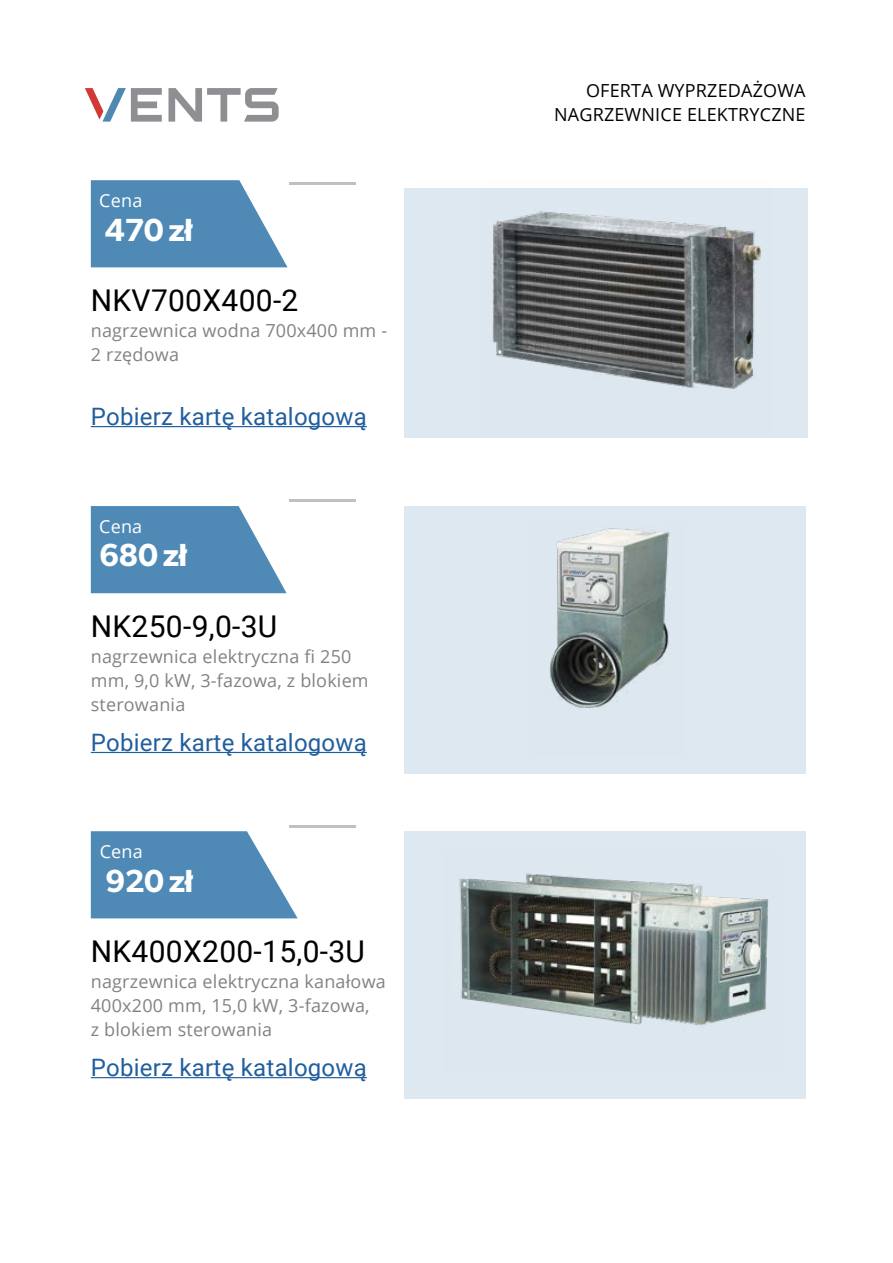
<style>
.page{position:relative;width:893px;height:1263px;background:#fff}
.page>*{position:absolute;margin:0;border:0;box-sizing:border-box;transform-origin:0 0}
.t1{font:600 31.95px "Gibson";letter-spacing:-.02em;color:#fff}
.t2{font:30px "Roboto";letter-spacing:.01em;color:#000}
.t3{font:24px "Roboto";letter-spacing:.01em;color:#215e9e}
.t4{font:18px/24px "Open Sans";letter-spacing:.01em;color:#808285}
.t5{font:18px/24px "Open Sans";letter-spacing:.01em;color:#000;text-align:right}
.t6{font:18px "Open Sans";letter-spacing:.01em;color:#fff}
</style>
<div class="page">
<svg style="left:85px;top:88px;width:77px;height:34px"></svg>
<svg style="left:168px;top:88px;width:111px;height:34px"></svg>
<svg style="left:91px;top:180px;width:197px;height:87px;background:#6598c0"></svg>
<div style="left:404px;top:188px;width:404px;height:250px;background:#dde8f1"></div>
<img style="left:492px;top:211px;width:269px;height:178px">
<hr style="left:91px;top:426px;width:276px;height:1px;background:#215e9e">
<svg style="left:91px;top:506px;width:196px;height:87px;background:#6397bf"></svg>
<div style="left:404px;top:506px;width:402px;height:267px;background:#dde8f1"></div>
<img style="left:550px;top:528px;width:120px;height:180px">
<hr style="left:91px;top:752px;width:276px;height:1px;background:#215e9e">
<svg style="left:91px;top:831px;width:207px;height:87px;background:#6598c0"></svg>
<div style="left:404px;top:831px;width:402px;height:267px;background:#dde8f1"></div>
<img style="left:459px;top:873px;width:310px;height:155px">
<hr style="left:91px;top:1077px;width:276px;height:1px;background:#215e9e">
<hr style="left:289px;top:182px;width:66px;height:3px;background:#000">
<hr style="left:289px;top:499px;width:66px;height:3px;background:#000">
<hr style="left:289px;top:825px;width:66px;height:3px;background:#000">
<p class="t6" style="left:99px;top:188px;width:45px">Cena</p>
<h1 class="t1" style="left:105px;top:210px;width:89px">470 zł</h1>
<h2 class="t2" style="left:91px;top:279px;width:209px">NKV700X400-2</h2>
<p class="t4" style="left:91px;top:318px;width:298px">nagrzewnica wodna 700x400 mm -<br>2 rzędowa</p>
<h3 class="t3" style="left:91px;top:399px;width:278px">Pobierz kartę katalogową</h3>
<p class="t6" style="left:99px;top:514px;width:45px">Cena</p>
<h1 class="t1" style="left:99px;top:536px;width:89px">680 zł</h1>
<h2 class="t2" style="left:91px;top:605px;width:188px">NK250-9,0-3U</h2>
<p class="t4" style="left:91px;top:644px;width:279px">nagrzewnica elektryczna fi 250 mm, 9,0 kW, 3-fazowa, z blokiem sterowania</p>
<h3 class="t3" style="left:91px;top:725px;width:278px">Pobierz kartę katalogową</h3>
<p class="t6" style="left:100px;top:839px;width:45px">Cena</p>
<h1 class="t1" style="left:105px;top:861px;width:89px">920 zł</h1>
<h2 class="t2" style="left:91px;top:930px;width:276px">NK400X200-15,0-3U</h2>
<p class="t4" style="left:91px;top:969px;width:297px">nagrzewnica elektryczna kanałowa<br>400x200 mm, 15,0 kW, 3-fazowa,<br>z blokiem sterowania</p>
<h3 class="t3" style="left:91px;top:1050px;width:278px">Pobierz kartę katalogową</h3>
<p class="t5" style="left:554px;top:78px;width:253px">OFERTA WYPRZEDAŻOWA<br>NAGRZEWNICE ELEKTRYCZNE</p>
</div>
